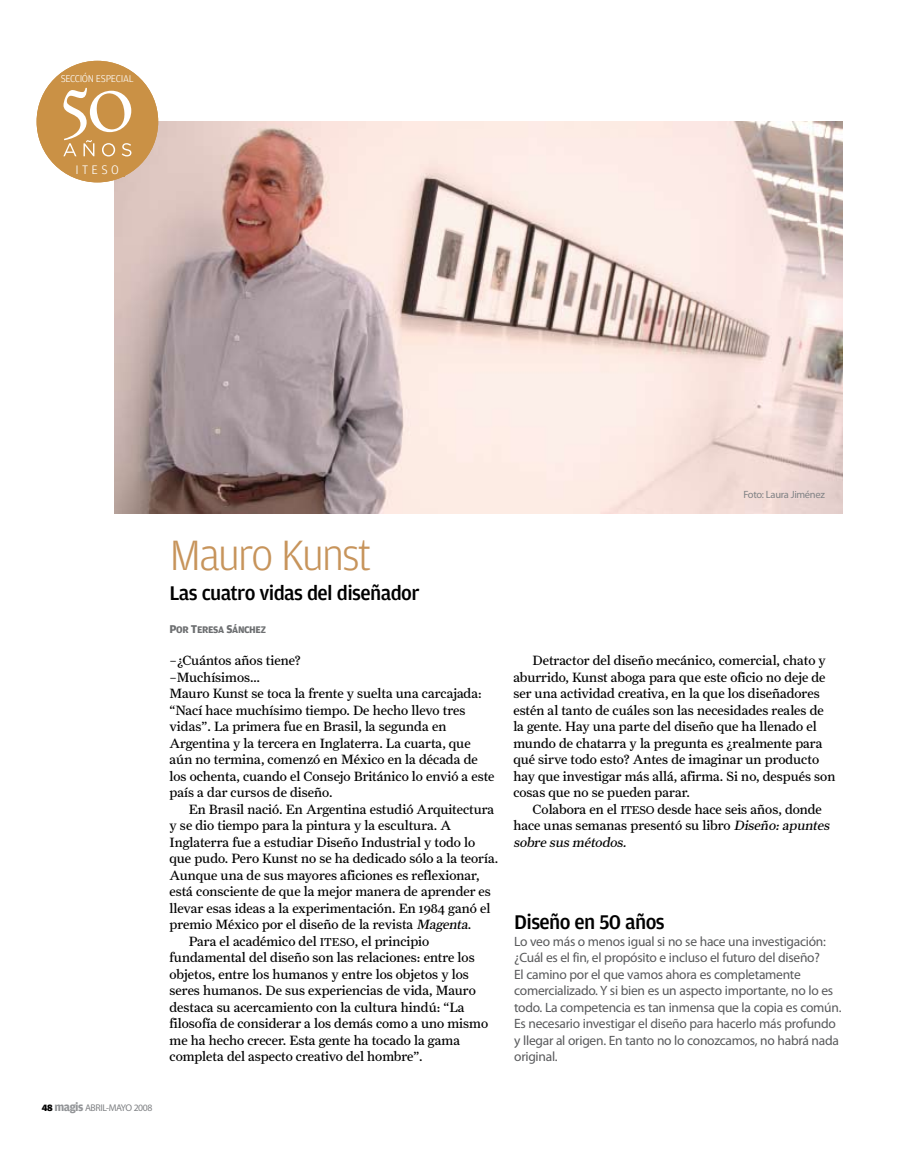
<style>
.page{position:relative;width:915px;height:1149px;background:#fff}
.page>*{position:absolute;margin:0;border:0;box-sizing:border-box;transform-origin:0 0}
.t1{font:300 45px "Amplitude";letter-spacing:-.05em;color:#c7945b}
.t2{font:500 21px "Amplitude";letter-spacing:-.03em;color:#000}
.t3{font:13.5px/16.5px "Farnham Text";color:#000}
.t4{font:13.5px/16.5px "Myriad Pro";letter-spacing:-.02em;color:#58595b}
.t5{font:300 13.05px "Amplitude";color:#fff}
.t6{font:10.5px "Myriad Pro";letter-spacing:-.03em;color:#808285}
.t7{font:300 10.5px "Amplitude";color:#fff}
.t8{font:10.2px "Amplitude Bold SC850";letter-spacing:-.035em;color:#6d6f71}
.t9{font:9.75px "Myriad Pro";letter-spacing:-.04em;color:#808285}
.s1{font-family:"Amplitude";font-weight:900;color:#000}
.s2{font-family:"Amplitude";font-weight:700;font-size:12px;color:#939598}
.s3{font-size:12px}
.s4{font-style:italic}
.s5{font-family:"Farnham Text Regular SC850";font-size:11.55px}
</style>
<div class="page">
<img style="left:115px;top:122px;width:727px;height:391px">
<div style="left:37px;top:61px;width:121px;height:121px;background:#ca9145;border-radius:50%"></div>
<div style="left:75px;top:163px;width:49px;height:14px;background:#ca9145"></div>
<svg style="left:63px;top:87px;width:68px;height:69px"></svg>
<p class="t7" style="left:61px;top:73px;width:6px">SECCIÓN</p>
<p class="t7" style="left:96px;top:73px;width:6px">ESPECIAL</p>
<p class="t5" style="left:75px;top:162px;width:10px">ITESO</p>
<p class="t9" style="left:42px;top:1101px;width:112px"><span class="s1">48</span> <span class="s2">magis</span> ABRIL-MAYO 2008</p>
<p class="t6" style="left:743px;top:488px;width:83px">Foto: Laura Jiménez</p>
<h1 class="t1" style="left:169px;top:529px;width:203px">MAURO KUNST</h1>
<h2 class="t2" style="left:169px;top:581px;width:251px">Las cuatro vidas del diseñador</h2>
<p class="t8" style="left:169px;top:623px;width:98px"><span class="s3">P</span>OR <span class="s3">T</span>ERESA <span class="s3">S</span>ÁNCHEZ</p>
<p class="t3" style="left:169px;top:651px;width:326px">–¿Cuántos años tiene?<br>–Muchísimos…<br>Mauro Kunst se toca la frente y suelta una carcajada: “Nací hace muchísimo tiempo. De hecho llevo tres vidas”. La primera fue en Brasil, la segunda en Argentina y la tercera en Inglaterra. La cuarta, que aún no termina, comenzó en México en la década de los ochenta, cuando el Consejo Británico lo envió a este país a dar cursos de diseño.</p>
<p class="t3" style="left:189px;top:800px;width:307px">En Brasil nació. En Argentina estudió Arquitectura</p>
<p class="t3" style="left:169px;top:816px;width:283px">y se dio tiempo para la pintura y la escultura. A</p>
<p class="t3" style="left:169px;top:833px;width:307px">Inglaterra fue a estudiar Diseño Industrial y todo lo</p>
<p class="t3" style="left:169px;top:849px;width:330px">que pudo. Pero Kunst no se ha dedicado sólo a la teoría.</p>
<p class="t3" style="left:169px;top:866px;width:311px">Aunque una de sus mayores aficiones es reflexionar,</p>
<p class="t3" style="left:169px;top:882px;width:323px">está consciente de que la mejor manera de aprender es</p>
<p class="t3" style="left:169px;top:899px;width:322px">llevar esas ideas a la experimentación. En 1984 ganó el</p>
<p class="t3" style="left:169px;top:915px;width:303px">premio México por el diseño de la revista <span class="s4">Magenta</span>.</p>
<p class="t3" style="left:189px;top:932px;width:242px">Para el académico del <span class="s5">ITESO</span>, el principio</p>
<p class="t3" style="left:169px;top:948px;width:306px">fundamental del diseño son las relaciones: entre los</p>
<p class="t3" style="left:169px;top:965px;width:300px">objetos, entre los humanos y entre los objetos y los</p>
<p class="t3" style="left:169px;top:981px;width:307px">seres humanos. De sus experiencias de vida, Mauro</p>
<p class="t3" style="left:169px;top:998px;width:296px">destaca su acercamiento con la cultura hindú: “La</p>
<p class="t3" style="left:169px;top:1014px;width:320px">filosofía de considerar a los demás como a uno mismo</p>
<p class="t3" style="left:169px;top:1031px;width:292px">me ha hecho crecer. Esta gente ha tocado la gama</p>
<p class="t3" style="left:169px;top:1047px;width:254px">completa del aspecto creativo del hombre”.</p>
<p class="t3" style="left:513px;top:651px;width:323px;text-indent:19px">Detractor del diseño mecánico, comercial, chato y aburrido, Kunst aboga para que este oficio no deje de ser una actividad creativa, en la que los diseñadores estén al tanto de cuáles son las necesidades reales de la gente. Hay una parte del diseño que ha llenado el mundo de chatarra y la pregunta es ¿realmente para qué sirve todo esto? Antes de imaginar un producto hay que investigar más allá, afirma. Si no, después son cosas que no se pueden parar.</p>
<p class="t3" style="left:513px;top:800px;width:320px;text-indent:19px">Colabora en el <span class="s5">ITESO</span> desde hace seis años, donde hace unas semanas presentó su libro <span class="s4">Diseño:apuntes sobre sus métodos.</span></p>
<h2 class="t2" style="left:514px;top:910px;width:152px">Diseño en 50 años</h2>
<p class="t4" style="left:514px;top:932px;width:328px">Lo veo más o menos igual si no se hace una investigación: ¿Cuál es el fin, el propósito e incluso el futuro del diseño?<br>El camino por el que vamos ahora es completamente comercializado. Y si bien es un aspecto importante, no lo es todo. La competencia es tan inmensa que la copia es común.<br>Es necesario investigar el diseño para hacerlo más profundo y llegar al origen. En tanto no lo conozcamos, no habrá nada original.</p>
</div>
